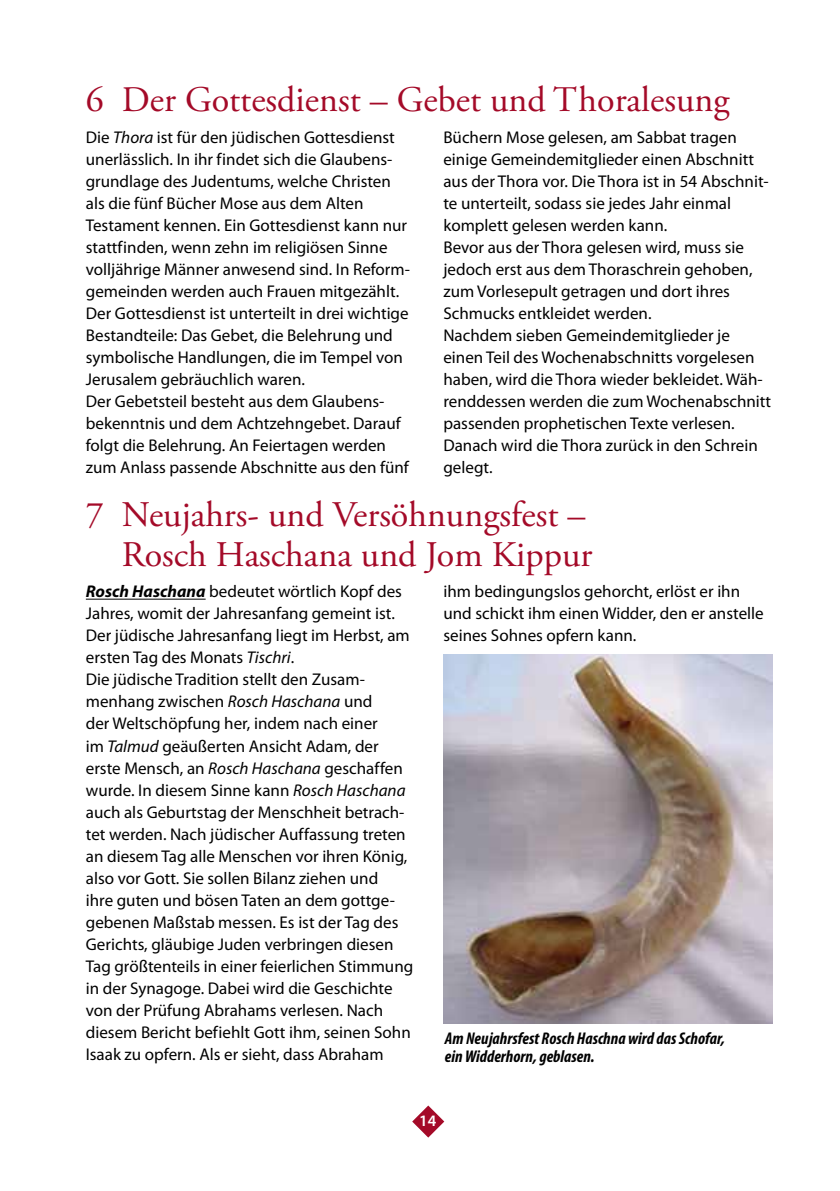
<style>
.page{position:relative;width:840px;height:1191px;background:#fff}
.page>*{position:absolute;margin:0;border:0;box-sizing:border-box;transform-origin:0 0}
.t1{font:36px/40px "Adobe Garamond Pro";color:#a40a28;text-align:right}
.t2{font:17px/22px "Myriad Pro";color:#000}
.t3{font:italic 700 condensed 17px/18px "Myriad Pro";color:#000}
.t4{font:600 16px "Myriad Pro";color:#fff}
.s1{font-style:italic}
.s2{font-weight:700;font-style:italic}
</style>
<div class="page">
<svg style="left:412px;top:1105px;width:32px;height:32px"></svg>
<hr style="left:86px;top:599px;width:119px;height:1px;background:#000">
<img style="left:443px;top:654px;width:329px;height:369px">
<h1 class="t1" style="left:86px;top:81px;width:644px">6 Der Gottesdienst – Gebet und T horalesung</h1>
<p class="t2" style="left:86px;top:126px;width:325px">Die <span class="s1">Thora</span> ist für den jüdischen Gottesdienst unerlässlich In ihr f indet sich die Glaubens - grundlage des Judentums, welche Christen als die fünf Bücher Mose aus dem Alten Testament kennen Ein Gottesdienst kann nur stattf inden, wenn zehn im religiösen Sinne volljährige Männer anwesend sind In Reform&shy;gemeinden werden auch Frauen mitgezählt Der Gottesdienst ist unterteilt in drei wichtige Bestandteile: Das Gebet, die Belehrung und symbolische Handlungen, die im Tempel von Jerusalem gebräuchlich waren<br>Der Gebetsteil besteht aus dem Glaubens&shy;bekenntnis und dem Achtzehngebet Darauf folgt die Belehrung An Feiertagen werden zum Anlass passende Abschnitte aus den fünf</p>
<p class="t2" style="left:443px;top:126px;width:329px">Büchern Mose gelesen, am Sabbat tragen einige Gemeindemitglieder einen Abschnitt aus der Thora vor Die Thora ist in 54 Abschnit&shy;te unterteilt, sodass sie jedes Jahr einmal komplett gelesen werden kann<br>Bevor aus der Thora gelesen wird, muss sie jedoch erst aus dem Thoraschrein gehoben, zum Vorlesepult getragen und dort ihres Schmucks entkleidet werden<br>Nachdem sieben Gemeindemitglieder je einen Teil des Wochenabschnitts vorgelesen haben, wird die Thora wieder bekleidet Wäh&shy;renddessen werden die zum Wochenabschnitt passenden prophetischen Texte verlesen Danach wird die Thora zurück in den Schrein gelegt</p>
<h1 class="t1" style="left:86px;top:495px;width:508px">7 Neujahrs- und Versöhnungsfest –<br>Rosch Haschana und Jom Kippur</h1>
<p class="t2" style="left:86px;top:580px;width:329px"><span class="s2">Rosch Haschana</span> bedeutet wörtlich Kopf des Jahres, womit der Jahresanfang gemeint ist Der jüdische Jahresanfang liegt im Herbst, am ersten Tag des Monats <span class="s1">Tischri<br></span>Die jüdische Tradition stellt den Zusam&shy;menhang zwischen <span class="s1">Rosch Haschana</span> und<br>der Weltschöpfung her, indem nach einer<br>im <span class="s1">Talmud</span> geäußerten Ansicht Adam, der erste Mensch, an <span class="s1">Rosch Haschana</span> geschaf fen wurde In diesem Sinne kann <span class="s1">Rosch Haschana </span>auch als Geburtstag der Menschheit betrach&shy;tet werden Nach jüdischer Auf fassung treten an diesem Tag alle Menschen vor ihren König, also vor Gott Sie sollen Bilanz ziehen und<br>ihre guten und bösen Taten an dem gottge&shy;gebenen Maßstab messen Es ist der Tag des Gerichts, gläubige Juden verbringen diesen Tag größtenteils in einer feierlichen Stimmung in der Synagoge Dabei wird die Geschichte von der Prüfung Abrahams verlesen Nach diesem Bericht bef iehlt Gott ihm, seinen Sohn Isaak zu opfern Als er sieht, dass Abraham</p>
<p class="t2" style="left:443px;top:580px;width:321px">ihm bedingungslos gehorcht, erlöst er ihn und schickt ihm einen Widder, den er anstelle seines Sohnes opfern kann</p>
<p class="t3" style="left:444px;top:1028px;width:281px">Am Neujahrsfest Rosch Haschna wird das Schofar, ein Widderhorn, geblasen.</p>
<p class="t4" style="left:419px;top:1110px;width:19px">14</p>
</div>
